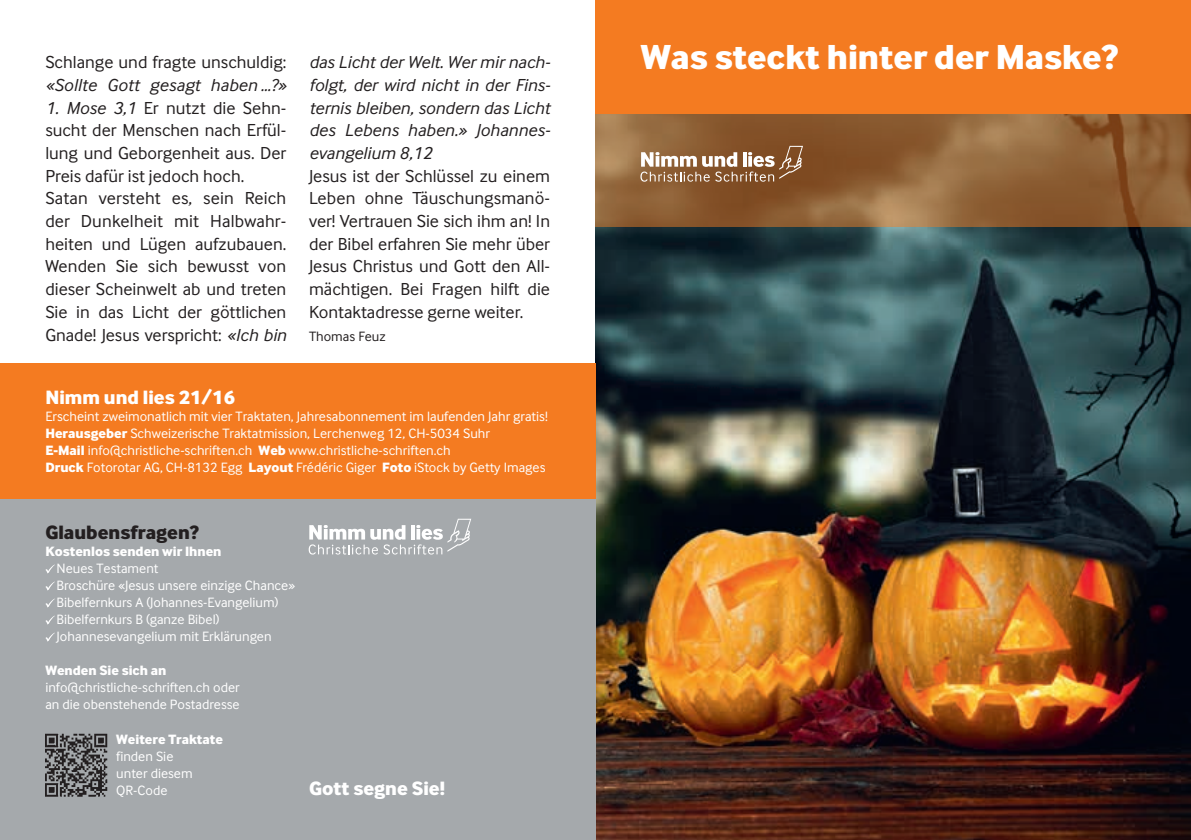
<style>
.page{position:relative;width:1191px;height:840px;background:#fff}
.page>*{position:absolute;margin:0;border:0;box-sizing:border-box;transform-origin:0 0}
.t1{font:36px "Inter Face Corp X Bold";color:#fff}
.t2{font:20px "Inter Face Corp X Bold";color:#fff}
.t3{font:20px "Inter Face Corp X Bold";color:#231f20}
.t4{font:18px/22.6px "Inter Face Corp";color:#231f20}
.t5{font:italic 18px/22.6px "Inter Face Corp";letter-spacing:.005em;color:#231f20;text-align:justify}
.t6{font:14px/17px "Inter Face Corp";color:#fff}
.t7{font:14px "Inter Face Corp X Bold";color:#fff}
.t8{font:14px "Inter Face Corp";color:#231f20}
.s1{font-style:italic}
.s2{font-family:"Inter Face Corp X Bold"}
</style>
<div class="page">
<img style="left:595px;top:227px;width:596px;height:612px">
<div style="left:0;top:363px;width:595px;height:136px;background:#f47b21"></div>
<div style="left:0;top:499px;width:595px;height:340px;background:#a5a9ac"></div>
<svg style="left:45px;top:564px;width:10px;height:9px"></svg>
<svg style="left:45px;top:581px;width:10px;height:9px"></svg>
<svg style="left:45px;top:598px;width:10px;height:9px"></svg>
<svg style="left:45px;top:615px;width:10px;height:9px"></svg>
<svg style="left:45px;top:632px;width:10px;height:9px"></svg>
<img style="left:45px;top:733px;width:63px;height:64px">
<div style="left:595px;top:0;width:596px;height:113px;background:#f47b21"></div>
<svg style="left:595px;top:113px;width:596px;height:114px;background:#906237"></svg>
<svg style="left:640px;top:146px;width:163px;height:35px;background:#a47f60"></svg>
<svg style="left:309px;top:518px;width:162px;height:36px"></svg>
<p class="t4" style="left:45px;top:51px;width:242px">Schlange und fragte unschuldig:</p>
<p class="t5" style="left:45px;top:73px;width:242px">«Sollte Gott gesagt haben …?»</p>
<p class="t4" style="left:45px;top:96px;width:242px"><span class="s1">1. Mose 3,1</span> Er nutzt die Sehn&shy;sucht der Menschen nach Erfül&shy;lung und Geborgenheit aus. Der<br>Preis dafür ist jedoch hoch.<br>Satan versteht es, sein Reich der Dunkelheit mit Halbwahr&shy;heiten und Lügen aufzubauen.<br>Wenden Sie sich bewusst von dieser Scheinwelt ab und treten<br>Sie in das Licht der göttlichen<br>Gnade! Jesus verspricht: <span class="s1">«Ich bin</span></p>
<p class="t5" style="left:309px;top:51px;width:243px">das Licht der Welt. Wer mir nach&shy;folgt, der wird nicht in der Fins&shy;ternis bleiben, sondern das Licht des Lebens haben.» Johannes&shy;evangelium 8,12</p>
<p class="t4" style="left:309px;top:164px;width:242px;text-align:justify">Jesus ist der Schlüssel zu einem Leben ohne Täuschungsmanö&shy;ver! Vertrauen Sie sich ihm an! In der Bibel erfahren Sie mehr über Jesus Christus und Gott den All&shy;mächtigen. Bei Fragen hilft die Kontaktadresse gerne weiter.</p>
<p class="t8" style="left:309px;top:328px;width:78px">Thomas Feuz</p>
<h2 class="t2" style="left:45px;top:385px;width:191px">Nimm und lies 21/16</h2>
<p class="t6" style="left:45px;top:407px;width:504px">Erscheint zweimonatlich mit vier Traktaten, Jahresabonnement im laufenden Jahr gratis!<br><span class="s2">Herausgeber</span> Schweizerische Traktatmission, Lerchenweg 12, CH-5034 Suhr<br><span class="s2">E-Mail</span> info@christliche-schriften.ch <span class="s2">Web</span> www.christliche-schriften.ch<br><span class="s2">Druck</span> Fotorotar AG, CH-8132 Egg <span class="s2">Layout</span> Frédéric Giger <span class="s2">Foto</span> iStock by Getty Images</p>
<h2 class="t3" style="left:45px;top:520px;width:155px">Glaubensfragen?</h2>
<p class="t7" style="left:45px;top:542px;width:178px">Kostenlos senden wir Ihnen</p>
<p class="t6" style="left:57px;top:559px;width:240px">Neues Testament<br>Broschüre «Jesus unsere einzige Chance» Bibelfernkurs A (Johannes-Evangelium)<br>Bibelfernkurs B (ganze Bibel)<br>Johannesevangelium mit Erklärungen</p>
<p class="t7" style="left:45px;top:662px;width:123px">Wenden Sie sich an</p>
<p class="t6" style="left:45px;top:678px;width:196px">info@christliche-schriften.ch oder an die obenstehende Postadresse</p>
<p class="t7" style="left:116px;top:730px;width:108px">Weitere Traktate</p>
<p class="t6" style="left:116px;top:746px;width:78px">finden Sie unter diesem<br>QR-Code</p>
<h2 class="t2" style="left:309px;top:775px;width:137px">Gott segne Sie!</h2>
<h1 class="t1" style="left:641px;top:36px;width:479px">Was steckt hinter der Maske?</h1>
</div>
